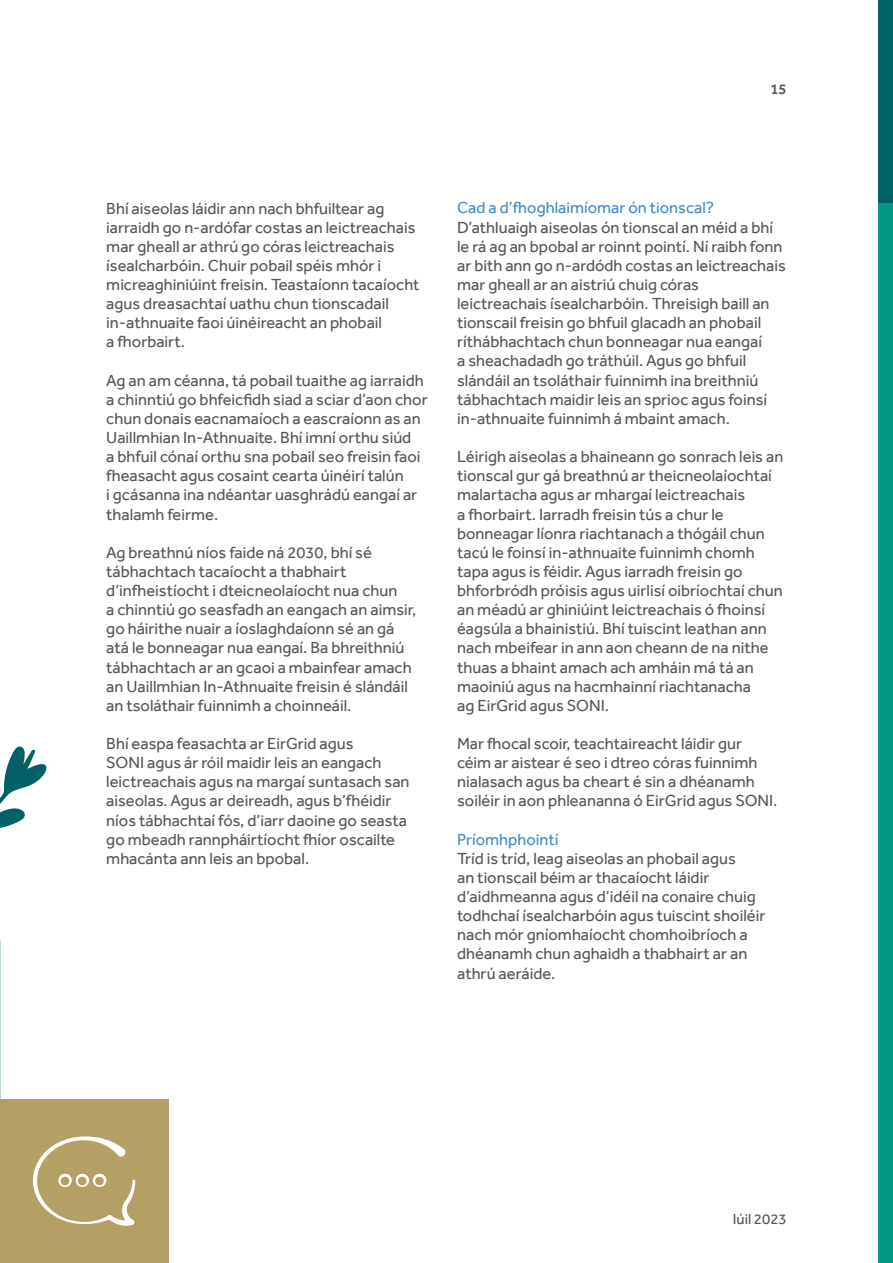
<style>
.page{position:relative;width:893px;height:1263px;background:#fff}
.page>*{position:absolute;margin:0;border:0;box-sizing:border-box;transform-origin:0 0}
.t1{font:16.5px/19px "Effra";color:#54565b}
.t2{font:16.5px "Effra";color:#458ac9}
.t3{font:15px "Effra";color:#54565b}
.t4{font:500 15px "Effra";color:#54565b}
</style>
<div class="page">
<div style="left:878px;top:203px;width:15px;height:1060px;background:#009982"></div>
<div style="left:878px;top:0;width:15px;height:202px;background:#006165"></div>
<svg style="left:0;top:746px;width:46px;height:82px"></svg>
<div style="left:0;top:1100px;width:168px;height:163px;background:#b4a065"></div>
<svg style="left:32px;top:1136px;width:103px;height:90px"></svg>
<p class="t4" style="left:770px;top:80px;width:18px">15</p>
<p class="t1" style="left:106px;top:198px;width:315px">Bhí aiseolas láidir ann nach bhfuiltear ag iarraidh go n-ardófar costas an leictreachais mar gheall ar athrú go córas leictreachais ísealcharbóin. Chuir pobail spéis mhór i micreaghiniúint freisin. Teastaíonn tacaíocht agus dreasachtaí uathu chun tionscadail in-athnuaite faoi úinéireacht an phobail<br>a fhorbairt.</p>
<p class="t1" style="left:106px;top:370px;width:323px">Ag an am céanna, tá pobail tuaithe ag iarraidh a chinntiú go bhfeicfidh siad a sciar d’aon chor chun donais eacnamaíoch a eascraíonn as an Uaillmhian In-Athnuaite. Bhí imní orthu siúd<br>a bhfuil cónaí orthu sna pobail seo freisin faoi fheasacht agus cosaint cearta úinéirí talún<br>i gcásanna ina ndéantar uasghrádú eangaí ar thalamh feirme.</p>
<p class="t1" style="left:106px;top:543px;width:311px">Ag breathnú níos faide ná 2030, bhí sé tábhachtach tacaíocht a thabhairt d’infheistíocht i dteicneolaíocht nua chun<br>a chinntiú go seasfadh an eangach an aimsir, go háirithe nuair a íoslaghdaíonn sé an gá atá le bonneagar nua eangaí. Ba bhreithniú tábhachtach ar an gcaoi a mbainfear amach an Uaillmhian In-Athnuaite freisin é slándáil an tsoláthair fuinnimh a choinneáil.</p>
<p class="t1" style="left:106px;top:734px;width:305px">Bhí easpa feasachta ar EirGrid agus<br>SONI agus ár róil maidir leis an eangach leictreachais agus na margaí suntasach san aiseolas. Agus ar deireadh, agus b’fhéidir níos tábhachtaí fós, d’iarr daoine go seasta go mbeadh rannpháirtíocht fhíor oscailte mhacánta ann leis an bpobal.</p>
<p class="t2" style="left:457px;top:198px;width:259px">Cad a d’fhoghlaimíomar ón tionscal?</p>
<p class="t1" style="left:457px;top:217px;width:330px">D’athluaigh aiseolas ón tionscal an méid a bhí le rá ag an bpobal ar roinnt pointí. Ní raibh fonn ar bith ann go n-ardódh costas an leictreachais mar gheall ar an aistriú chuig córas leictreachais ísealcharbóin. Threisigh baill an tionscail freisin go bhfuil glacadh an phobail ríthábhachtach chun bonneagar nua eangaí<br>a sheachadadh go tráthúil. Agus go bhfuil slándáil an tsoláthair fuinnimh ina breithniú tábhachtach maidir leis an sprioc agus foinsí in-athnuaite fuinnimh á mbaint amach.</p>
<p class="t1" style="left:457px;top:447px;width:328px">Léirigh aiseolas a bhaineann go sonrach leis an tionscal gur gá breathnú ar theicneolaíochtaí malartacha agus ar mhargaí leictreachais<br>a fhorbairt. Iarradh freisin tús a chur le bonneagar líonra riachtanach a thógáil chun tacú le foinsí in-athnuaite fuinnimh chomh tapa agus is féidir. Agus iarradh freisin go bhforbródh próisis agus uirlisí oibríochtaí chun an méadú ar ghiniúint leictreachais ó fhoinsí éagsúla a bhainistiú. Bhí tuiscint leathan ann nach mbeifear in ann aon cheann de na nithe thuas a bhaint amach ach amháin má tá an maoiniú agus na hacmhainní riachtanacha<br>ag EirGrid agus SONI.</p>
<p class="t1" style="left:457px;top:734px;width:322px">Mar fhocal scoir, teachtaireacht láidir gur céim ar aistear é seo i dtreo córas fuinnimh nialasach agus ba cheart é sin a dhéanamh soiléir in aon phleananna ó EirGrid agus SONI.</p>
<p class="t2" style="left:457px;top:829px;width:103px">Príomhphointí</p>
<p class="t1" style="left:457px;top:848px;width:310px">Tríd is tríd, leag aiseolas an phobail agus<br>an tionscail béim ar thacaíocht láidir d’aidhmeanna agus d’idéil na conaire chuig todhchaí ísealcharbóin agus tuiscint shoiléir nach mór gníomhaíocht chomhoibríoch a dhéanamh chun aghaidh a thabhairt ar an athrú aeráide.</p>
<p class="t3" style="left:733px;top:1210px;width:55px">Iúil 2023</p>
</div>
